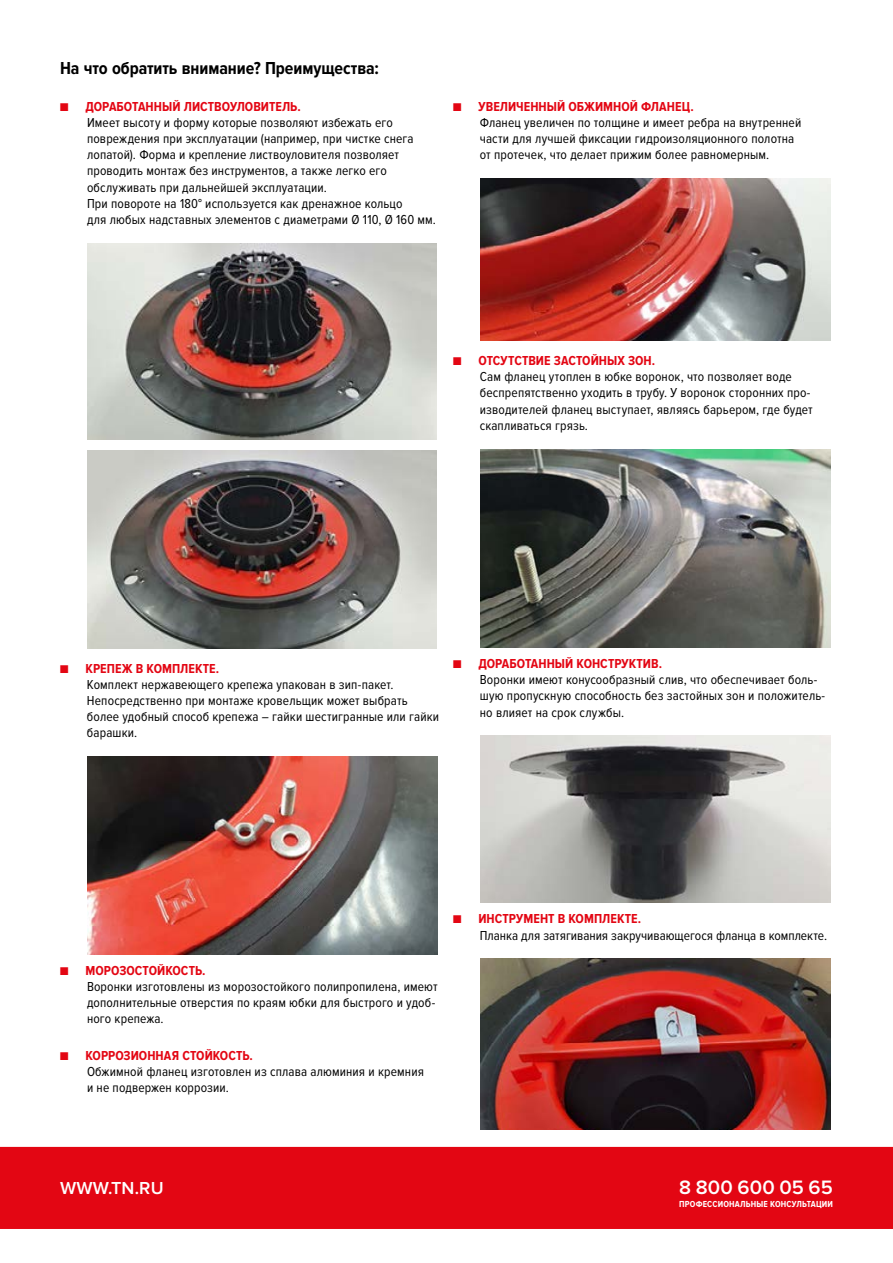
<style>
.page{position:relative;width:893px;height:1263px;background:#fff}
.page>*{position:absolute;margin:0;border:0;box-sizing:border-box;transform-origin:0 0}
.t1{font:600 20.1px "Proxima Nova";letter-spacing:.01em;color:#fff}
.t2{font:700 18px "Proxima Nova Cond";letter-spacing:-.005em;color:#000}
.t3{font:600 18px "Proxima Nova";letter-spacing:.01em;color:#fff}
.t4{font:13.5px/16.2px "Proxima Nova Cond";letter-spacing:.01em;color:#000}
.t5{font:700 9px "Proxima Nova Cond";letter-spacing:.02em;color:#fff}
.s1{color:#e30613}
.s2{font-weight:700;color:#e30613}
</style>
<div class="page">
<div style="left:0;top:1147px;width:893px;height:82px;background:#e30613"></div>
<img style="left:88px;top:243px;width:349px;height:197px">
<img style="left:88px;top:451px;width:349px;height:197px">
<img style="left:87px;top:757px;width:350px;height:197px">
<img style="left:480px;top:178px;width:350px;height:162px">
<img style="left:480px;top:449px;width:350px;height:198px">
<img style="left:480px;top:735px;width:350px;height:168px">
<img style="left:480px;top:959px;width:350px;height:170px">
<h2 class="t2" style="left:60px;top:58px;width:320px">На что обратить внимание? Преимущества:</h2>
<p class="t4" style="left:87px;top:98px;width:350px;text-indent:-27px"><span class="s1">■</span> <span class="s2">ДОРАБОТАННЫЙ ЛИСТВОУЛОВИТЕЛЬ.<br></span>Имеет высоту и форму которые позволяют избежать его повреждения при эксплуатации (например, при чистке снега лопатой). Форма и крепление листвоуловителя позволяет проводить монтаж без инструментов, а также легко его обслуживать при дальнейшей эксплуатации.<br>При повороте на 180° используется как дренажное кольцо<br>для любых надставных элементов с диаметрами Ø 110, Ø 160 мм.</p>
<p class="t4" style="left:480px;top:98px;width:323px;text-indent:-27px"><span class="s1">■</span> <span class="s2">УВЕЛИЧЕННЫЙ ОБЖИМНОЙ ФЛАНЕЦ.<br></span>Фланец увеличен по толщине и имеет ребра на внутренней части для лучшей фиксации гидроизоляционного полотна от протечек, что делает прижим более равномерным.</p>
<p class="t4" style="left:480px;top:353px;width:334px;text-indent:-27px"><span class="s1">■</span> <span class="s2">ОТСУТСТВИЕ ЗАСТОЙНЫХ ЗОН.<br></span>Сам фланец утоплен в юбке воронок, что позволяет воде беспрепятственно уходить в трубу. У воронок сторонних про&shy;изводителей фланец выступает, являясь барьером, где будет скапливаться грязь.</p>
<p class="t4" style="left:87px;top:660px;width:354px;text-indent:-27px"><span class="s1">■</span> <span class="s2">КРЕПЕЖ В КОМПЛЕКТЕ.<br></span>Комплект нержавеющего крепежа упакован в зип-пакет.<br>Непосредственно при монтаже кровельщик может выбрать более удобный способ крепежа – гайки шестигранные или гайки барашки.</p>
<p class="t4" style="left:480px;top:656px;width:347px;text-indent:-27px"><span class="s1">■</span> <span class="s2">ДОРАБОТАННЫЙ КОНСТРУКТИВ.<br></span>Воронки имеют конусообразный слив, что обеспечивает боль&shy;шую пропускную способность без застойных зон и положитель&shy;но влияет на срок службы.</p>
<p class="t4" style="left:87px;top:962px;width:352px;text-indent:-27px"><span class="s1">■</span> <span class="s2">МОРОЗОСТОЙКОСТЬ.<br></span>Воронки изготовлены из морозостойкого полипропилена, имеют дополнительные отверстия по краям юбки для быстрого и удоб&shy;ного крепежа.</p>
<p class="t4" style="left:87px;top:1047px;width:338px;text-indent:-27px"><span class="s1">■</span> <span class="s2">КОРРОЗИОННАЯ СТОЙКОСТЬ.<br></span>Обжимной фланец изготовлен из сплава алюминия и кремния и не подвержен коррозии.</p>
<p class="t4" style="left:480px;top:911px;width:349px;text-indent:-27px"><span class="s1">■</span> <span class="s2">ИНСТРУМЕНТ В КОМПЛЕКТЕ.<br></span>Планка для затягивания закручивающегося фланца в комплекте.</p>
<h2 class="t3" style="left:60px;top:1178px;width:105px">WWW.TN.RU</h2>
<h1 class="t1" style="left:679px;top:1175px;width:155px">8 800 600 05 65</h1>
<p class="t5" style="left:679px;top:1199px;width:155px">ПРОФЕССИОНАЛЬНЫЕ КОНСУЛЬТАЦИИ</p>
</div>
